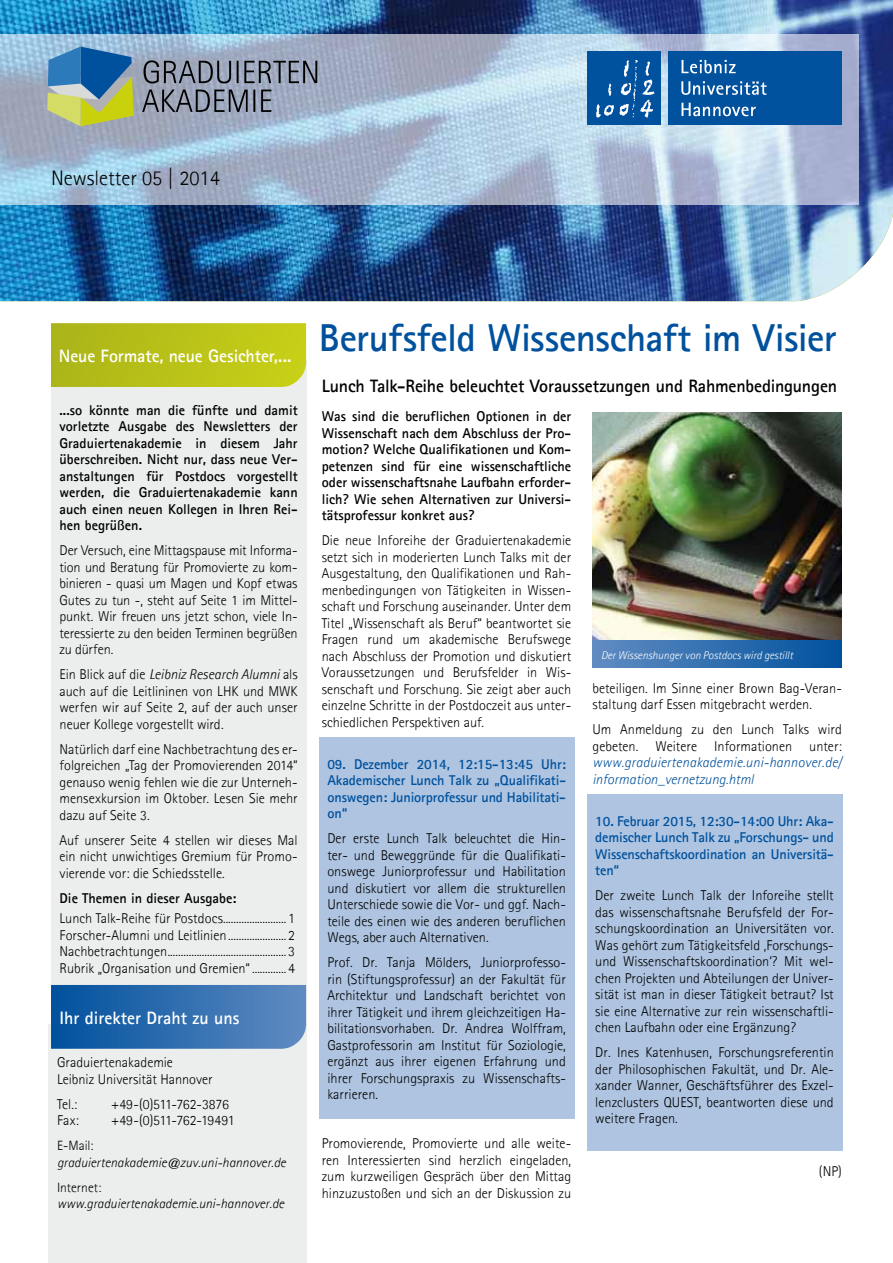
<style>
.page{position:relative;width:893px;height:1263px;background:#fff}
.page>*{position:absolute;margin:0;border:0;box-sizing:border-box;transform-origin:0 0}
.t1{font:700 39px "Agfa Rotis Sans Serif";letter-spacing:-.015em;color:#00519d}
.t2{font:300 21px "Agfa Rotis Sans Serif";color:#000}
.t3{font:700 18px "Agfa Rotis Sans Serif";letter-spacing:-.01em;color:#000}
.t4{font:700 18px "Agfa Rotis Sans Serif";color:#fff}
.t5{font:300 14.25px/16.5px "Agfa Rotis Sans Serif";color:#000;text-align:justify}
.t6{font:700 14.25px/16.5px "Agfa Rotis Sans Serif";color:#000;text-align:justify}
.t7{font:700 14.25px/16.5px "Agfa Rotis Sans Serif";letter-spacing:-.01em;color:#00519d;text-align:justify}
.t8{font:italic 300 14.25px/16.5px "Agfa Rotis Sans Serif";letter-spacing:.01em;color:#00519d}
.t9{font:300 14.25px "Agfa Rotis Sans Serif";letter-spacing:-.02em;color:#000}
.t10{font:italic 300 13.5px "Agfa Rotis Sans Serif";color:#000}
.t11{font:300 13.5px "Agfa Rotis Sans Serif";color:#000}
.t12{font:italic 300 11.25px "Agfa Rotis Sans Serif";color:#fff}
.s1{font-style:italic}
</style>
<div class="page">
<img style="left:0;top:0;width:893px;height:301px">
<div style="left:51px;top:361px;width:255px;height:902px;background:#eceded"></div>
<div style="left:49px;top:1024px;width:255px;height:239px;background:#eceded"></div>
<svg style="left:51px;top:323px;width:256px;height:65px;background:#bac31d"></svg>
<svg style="left:51px;top:985px;width:256px;height:65px;background:#3471b0"></svg>
<img style="left:0;top:34px;width:859px;height:170px">
<div style="left:668px;top:51px;width:174px;height:74px;background:#00519e"></div>
<div style="left:587px;top:51px;width:73px;height:74px;background:#00519e"></div>
<svg style="left:681px;top:60px;width:55px;height:13px"></svg>
<svg style="left:681px;top:81px;width:86px;height:14px"></svg>
<svg style="left:681px;top:103px;width:75px;height:13px"></svg>
<svg style="left:596px;top:60px;width:59px;height:58px"></svg>
<svg style="left:47px;top:47px;width:87px;height:79px;background:#799e8f"></svg>
<svg style="left:142px;top:90px;width:129px;height:22px;background:#747b8a"></svg>
<svg style="left:144px;top:60px;width:173px;height:23px;background:#757c8c"></svg>
<img style="left:592px;top:412px;width:250px;height:229px">
<div style="left:592px;top:641px;width:250px;height:26px;background:linear-gradient(to right,#618cc2,#01519d)"></div>
<div style="left:319px;top:737px;width:255px;height:382px;background:#aec4e0"></div>
<div style="left:587px;top:794px;width:255px;height:357px;background:#aec4e0"></div>
<h2 class="t2" style="left:51px;top:165px;width:170px">Newsletter 05 | 2014</h2>
<p class="t4" style="left:59px;top:344px;width:234px">Neue Formate, neue Gesichter,...</p>
<p class="t6" style="left:60px;top:401px;width:240px">...so könnte man die fünfte und damit vorletzte Ausgabe des Newsletters der Graduiertenakademie in diesem Jahr überschreiben. Nicht nur, dass neue Ver&shy;anstaltungen für Postdocs vorgestellt werden, die Graduiertenakademie kann auch einen neuen Kollegen in Ihren Rei&shy;hen begrüßen.</p>
<p class="t5" style="left:60px;top:542px;width:240px">Der Versuch, eine Mittagspause mit Informa&shy;tion und Beratung für Promovierte zu kom&shy;binieren - quasi um Magen und Kopf etwas Gutes zu tun -, steht auf Seite 1 im Mittel&shy;punkt. Wir freuen uns jetzt schon, viele In&shy;teressierte zu den beiden Terminen begrüßen zu dürfen.</p>
<p class="t5" style="left:60px;top:666px;width:240px">Ein Blick auf die <span class="s1">Leibniz Research Alumni</span> als auch auf die Leitlininen von LHK und MWK werfen wir auf Seite 2, auf der auch unser neuer Kollege vorgestellt wird.</p>
<p class="t5" style="left:60px;top:740px;width:240px">Natürlich darf eine Nachbetrachtung des er&shy;folgreichen „Tag der Promovierenden 2014“ genauso wenig fehlen wie die zur Unterneh&shy;mensexkursion im Oktober. Lesen Sie mehr dazu auf Seite 3.</p>
<p class="t5" style="left:60px;top:831px;width:240px">Auf unserer Seite 4 stellen wir dieses Mal ein nicht unwichtiges Gremium für Promo&shy;vierende vor: die Schiedsstelle.</p>
<p class="t6" style="left:60px;top:889px;width:178px">Die Themen in dieser Ausgabe:</p>
<p class="t5" style="left:60px;top:910px;width:237px">Lunch Talk-Reihe für Postdocs........................ 1<br>Forscher-Alumni und Leitlinien ...................... 2<br>Nachbetrachtungen ............................................. 3<br>Rubrik „Organisation und Gremien“ ............. 4</p>
<p class="t4" style="left:60px;top:1006px;width:181px">Ihr direkter Draht zu uns</p>
<p class="t5" style="left:57px;top:1054px;width:157px">Graduiertenakademie<br>Leibniz Universität Hannover</p>
<p class="t5" style="left:57px;top:1095px;width:22px">Tel.:</p>
<p class="t5" style="left:111px;top:1095px;width:119px">+49-(0)511-762-3876</p>
<p class="t5" style="left:57px;top:1112px;width:23px">Fax:</p>
<p class="t9" style="left:111px;top:1112px;width:125px">+49-(0)511-762-19491</p>
<p class="t11" style="left:57px;top:1137px;width:38px">E-Mail:</p>
<p class="t10" style="left:57px;top:1154px;width:230px">graduiertenakademie@zuv.uni-hannover.de</p>
<p class="t11" style="left:57px;top:1179px;width:46px">Internet:</p>
<p class="t10" style="left:57px;top:1195px;width:229px">www.graduiertenakademie.uni-hannover.de</p>
<h1 class="t1" style="left:319px;top:313px;width:519px">Berufsfeld Wissenschaft im Visier</h1>
<p class="t3" style="left:322px;top:375px;width:517px">Lunch Talk-Reihe beleuchtet Voraussetzungen und Rahmenbedingungen</p>
<p class="t6" style="left:322px;top:408px;width:251px">Was sind die beruflichen Optionen in der Wissenschaft nach dem Abschluss der Pro&shy;motion? Welche Qualifikationen und Kom&shy;petenzen sind für eine wissenschaftliche oder wissenschaftsnahe Laufbahn erforder&shy;lich? Wie sehen Alternativen zur Universi&shy;tätsprofessur konkret aus?</p>
<p class="t5" style="left:322px;top:532px;width:251px">Die neue Inforeihe der Graduiertenakademie setzt sich in moderierten Lunch Talks mit der Ausgestaltung, den Qualifikationen und Rah&shy;menbedingungen von Tätigkeiten in Wissen&shy;schaft und Forschung auseinander. Unter dem Titel „Wissenschaft als Beruf“ beantwortet sie Fragen rund um akademische Berufswege nach Abschluss der Promotion und diskutiert Voraussetzungen und Berufsfelder in Wis&shy;senschaft und Forschung. Sie zeigt aber auch einzelne Schritte in der Postdoczeit aus unter&shy;schiedlichen Perspektiven auf.</p>
<p class="t7" style="left:327px;top:755px;width:240px">09. Dezember 2014, 12:15-13:45 Uhr:<br>Akademischer Lunch Talk zu „Qualifikati&shy;onswegen: Juniorprofessur und Habilitati&shy;on“</p>
<p class="t5" style="left:327px;top:830px;width:240px">Der erste Lunch Talk beleuchtet die Hin&shy;ter- und Beweggründe für die Qualifikati&shy;onswege Juniorprofessur und Habilitation und diskutiert vor allem die strukturellen Unterschiede sowie die Vor- und ggf. Nach&shy;teile des einen wie des anderen beruflichen Wegs, aber auch Alternativen.</p>
<p class="t5" style="left:327px;top:954px;width:240px">Prof. Dr. Tanja Mölders, Juniorprofesso&shy;rin (Stiftungsprofessur) an der Fakultät für Architektur und Landschaft berichtet von ihrer Tätigkeit und ihrem gleichzeitigen Ha&shy;bilitationsvorhaben. Dr. Andrea Wolffram, Gastprofessorin am Institut für Soziologie, ergänzt aus ihrer eigenen Erfahrung und ihrer Forschungspraxis zu Wissenschafts&shy;karrieren.</p>
<p class="t5" style="left:322px;top:1135px;width:251px">Promovierende, Promovierte und alle weite&shy;ren Interessierten sind herzlich eingeladen, zum kurzweiligen Gespräch über den Mittag hinzuzustoßen und sich an der Diskussion zu</p>
<p class="t12" style="left:601px;top:648px;width:194px">Der Wissenshunger von Postdocs wird gestillt</p>
<p class="t5" style="left:592px;top:680px;width:251px">beteiligen. Im Sinne einer Brown Bag-Veran&shy;staltung darf Essen mitgebracht werden.</p>
<p class="t5" style="left:592px;top:721px;width:251px">Um Anmeldung zu den Lunch Talks wird gebeten. Weitere Informationen unter:</p>
<p class="t8" style="left:592px;top:754px;width:251px">www.graduiertenakademie.uni-hannover.de/ information_vernetzung.html</p>
<p class="t7" style="left:595px;top:812px;width:240px">10. Februar 2015, 12:30-14:00 Uhr: Aka&shy;demischer Lunch Talk zu „Forschungs- und Wissenschaftskoordination an Universitä&shy;ten“</p>
<p class="t5" style="left:595px;top:887px;width:240px">Der zweite Lunch Talk der Inforeihe stellt das wissenschaftsnahe Berufsfeld der For&shy;schungskoordination an Universitäten vor.<br>Was gehört zum Tätigkeitsfeld ‚Forschungs&shy;und Wissenschaftskoordination‘? Mit wel&shy;chen Projekten und Abteilungen der Univer&shy;sität ist man in dieser Tätigkeit betraut? Ist sie eine Alternative zur rein wissenschaftli&shy;chen Laufbahn oder eine Ergänzung?</p>
<p class="t5" style="left:595px;top:1044px;width:240px">Dr. Ines Katenhusen, Forschungsreferentin der Philosophischen Fakultät, und Dr. Ale&shy;xander Wanner, Geschäftsführer des Exzel&shy;lenzclusters QUEST, beantworten diese und weitere Fragen.</p>
<p class="t5" style="left:819px;top:1162px;width:24px">(NP)</p>
</div>
